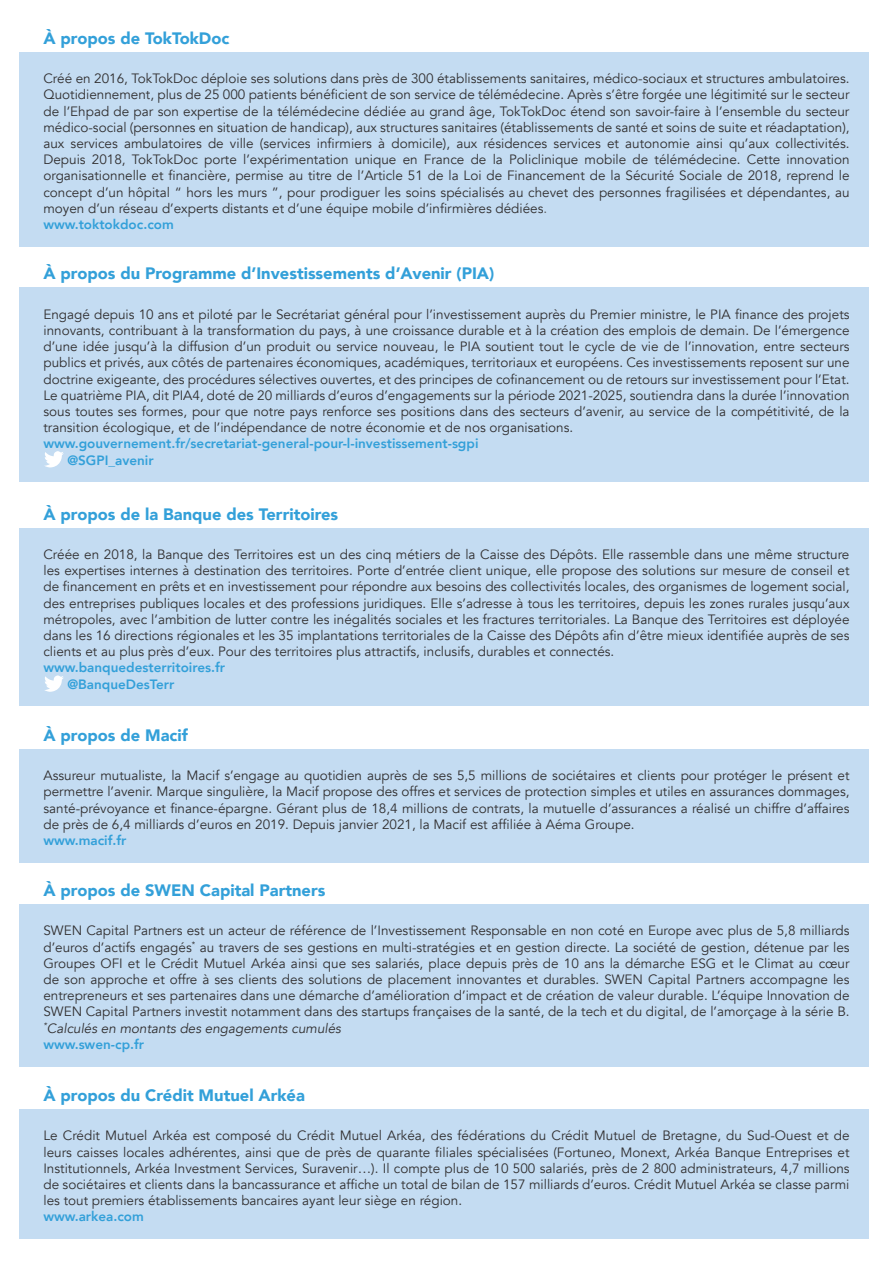
<style>
.page{position:relative;width:893px;height:1263px;background:#fff}
.page>*{position:absolute;margin:0;border:0;box-sizing:border-box;transform-origin:0 0}
.t1{font:900 16.5px "Avenir";color:#33a0d9}
.t2{font:13.5px/16.2px "Avenir";color:#312f30;text-align:justify}
.t3{font:800 13.5px/16.2px "Avenir";color:#33a0d9}
.s1{color:#57585a}
.s2{font-weight:800;color:#33a0d9}
.s3{font-style:italic}
</style>
<div class="page">
<div style="left:20px;top:52px;width:849px;height:195px;background:#c4dcf2"></div>
<div style="left:20px;top:288px;width:849px;height:194px;background:#c4dcf2"></div>
<div style="left:20px;top:528px;width:849px;height:177px;background:#c4dcf2"></div>
<div style="left:20px;top:749px;width:849px;height:113px;background:#c4dcf2"></div>
<div style="left:20px;top:904px;width:849px;height:163px;background:#c4dcf2"></div>
<div style="left:20px;top:1109px;width:849px;height:129px;background:#c4dcf2"></div>
<svg style="left:44px;top:451px;width:20px;height:16px"></svg>
<svg style="left:45px;top:675px;width:19px;height:17px"></svg>
<p class="t1" style="left:43px;top:24px;width:188px">À propos de TokTokDoc</p>
<p class="t2" style="left:43px;top:71px;width:808px;text-align:left">Créé en 2016, TokTokDoc déploie ses solutions dans près de 300 établissements sanitaires, médico-sociaux et structures ambulatoires.<br>Quotidiennement, plus de 25 000 patients bénéficient de son service de télémédecine. Après s’être forgée une légitimité sur le secteur de l’Ehpad de par son expertise de la télémédecine dédiée au grand âge, TokTokDoc étend son savoir-faire à l’ensemble du secteur médico-social (personnes en situation de handicap), aux structures sanitaires (établissements de santé et soins de suite et réadaptation), aux services ambulatoires de ville (services infirmiers à domicile), aux résidences services et autonomie ainsi qu’aux collectivités.<br>Depuis 2018, TokTokDoc porte l’expérimentation unique en France de la Policlinique mobile de télémédecine. Cette innovation organisationnelle et financière, permise au titre de l’Article 51 de la Loi de Financement de la Sécurité Sociale de 2018, reprend le concept d’un hôpital “ hors les murs ”, pour prodiguer les soins spécialisés au chevet des personnes fragilisées et dépendantes, au moyen d’un réseau d’experts distants et d’une équipe mobile d’infirmières dédiées<span class="s1">.<br></span><span class="s2">www.toktokdoc.com</span></p>
<p class="t1" style="left:43px;top:259px;width:452px">À propos du Programme d’Investissements d’Avenir (PIA)</p>
<p class="t2" style="left:43px;top:306px;width:808px">Engagé depuis 10 ans et piloté par le Secrétariat général pour l’investissement auprès du Premier ministre, le PIA finance des projets innovants, contribuant à la transformation du pays, à une croissance durable et à la création des emplois de demain. De l’émergence d’une idée jusqu’à la diffusion d’un produit ou service nouveau, le PIA soutient tout le cycle de vie de l’innovation, entre secteurs publics et privés, aux côtés de partenaires économiques, académiques, territoriaux et européens. Ces investissements reposent sur une doctrine exigeante, des procédures sélectives ouvertes, et des principes de cofinancement ou de retours sur investissement pour l’Etat.<br>Le quatrième PIA, dit PIA4, doté de 20 milliards d’euros d’engagements sur la période 2021-2025, soutiendra dans la durée l’innovation sous toutes ses formes, pour que notre pays renforce ses positions dans des secteurs d’avenir, au service de la compétitivité, de la transition écologique, et de l’indépendance de notre économie et de nos organisations.</p>
<p class="t3" style="left:67px;top:435px;width:413px;text-indent:-24px">www.gouvernement.fr/secretariat-general-pour-l-investissement-sgpi @SGPI_avenir</p>
<p class="t1" style="left:43px;top:500px;width:296px">À propos de la Banque des Territoires</p>
<p class="t2" style="left:43px;top:546px;width:808px">Créée en 2018, la Banque des Territoires est un des cinq métiers de la Caisse des Dépôts. Elle rassemble dans une même structure les expertises internes à destination des territoires. Porte d’entrée client unique, elle propose des solutions sur mesure de conseil et de financement en prêts et en investissement pour répondre aux besoins des collectivités locales, des organismes de logement social, des entreprises publiques locales et des professions juridiques. Elle s’adresse à tous les territoires, depuis les zones rurales jusqu’aux métropoles, avec l’ambition de lutter contre les inégalités sociales et les fractures territoriales. La Banque des Territoires est déployée dans les 16 directions régionales et les 35 implantations territoriales de la Caisse des Dépôts afin d’être mieux identifiée auprès de ses clients et au plus près d’eux. Pour des territoires plus attractifs, inclusifs, durables et connectés.</p>
<p class="t3" style="left:67px;top:660px;width:159px;text-indent:-24px">www.banquedesterritoires.fr @BanqueDesTerr</p>
<p class="t1" style="left:43px;top:721px;width:146px">À propos de Macif</p>
<p class="t2" style="left:43px;top:768px;width:808px">Assureur mutualiste, la Macif s’engage au quotidien auprès de ses 5,5 millions de sociétaires et clients pour protéger le présent et permettre l’avenir. Marque singulière, la Macif propose des offres et services de protection simples et utiles en assurances dommages, santé-prévoyance et finance-épargne. Gérant plus de 18,4 millions de contrats, la mutuelle d’assurances a réalisé un chiffre d’affaires de près de 6,4 milliards d’euros en 2019. Depuis janvier 2021, la Macif est affiliée à Aéma Groupe.</p>
<p class="t3" style="left:43px;top:832px;width:84px">www.macif.fr</p>
<p class="t1" style="left:43px;top:876px;width:284px">À propos de SWEN Capital Partners</p>
<p class="t2" style="left:43px;top:923px;width:808px;text-align:left">SWEN Capital Partners est un acteur de référence de l’Investissement Responsable en non coté en Europe avec plus de 5,8 milliards d’euros d’actifs engagés<sup>*</sup> au travers de ses gestions en multi-stratégies et en gestion directe. La société de gestion, détenue par les Groupes OFI et le Crédit Mutuel Arkéa ainsi que ses salariés, place depuis près de 10 ans la démarche ESG et le Climat au cœur de son approche et offre à ses clients des solutions de placement innovantes et durables. SWEN Capital Partners accompagne les entrepreneurs et ses partenaires dans une démarche d’amélioration d’impact et de création de valeur durable. L’équipe Innovation de SWEN Capital Partners investit notamment dans des startups françaises de la santé, de la tech et du digital, de l’amorçage à la série B. <sup>*</sup><span class="s3">Calculés en montants des engagements cumulés<br></span><span class="s2">www.swen-cp.fr</span></p>
<p class="t1" style="left:43px;top:1081px;width:263px">À propos du Crédit Mutuel Arkéa</p>
<p class="t2" style="left:43px;top:1128px;width:808px">Le Crédit Mutuel Arkéa est composé du Crédit Mutuel Arkéa, des fédérations du Crédit Mutuel de Bretagne, du Sud-Ouest et de leurs caisses locales adhérentes, ainsi que de près de quarante filiales spécialisées (Fortuneo, Monext, Arkéa Banque Entreprises et Institutionnels, Arkéa Investment Services, Suravenir…). Il compte plus de 10 500 salariés, près de 2 800 administrateurs, 4,7 millions de sociétaires et clients dans la bancassurance et affiche un total de bilan de 157 milliards d’euros. Crédit Mutuel Arkéa se classe parmi les tout premiers établissements bancaires ayant leur siège en région.</p>
<p class="t3" style="left:43px;top:1208px;width:102px">www.arkea.com</p>
</div>
